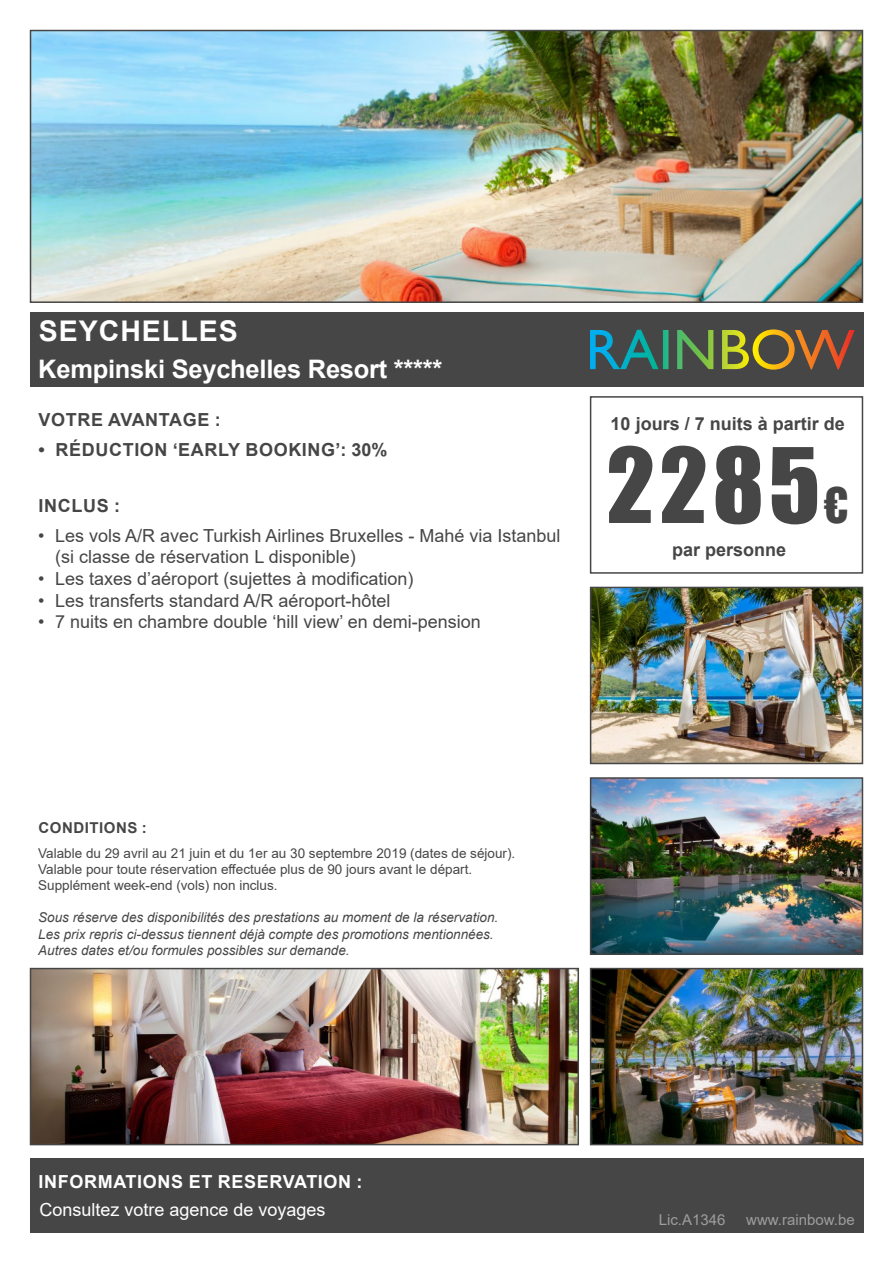
<style>
.page{position:relative;width:893px;height:1263px;background:#fff}
.page>*{position:absolute;margin:0;border:0;box-sizing:border-box;transform-origin:0 0}
.t1{font:96px "Impact";color:#464646}
.t2{font:700 28.5px "Arial";color:#fff}
.t3{font:700 25.5px "Arial";letter-spacing:-.01em;color:#fff}
.t4{font:18px/21.6px "Arial";color:#464646}
.t5{font:700 18px "Arial";color:#464646}
.t6{font:18px "Arial";color:#fff}
.t7{font:700 18px "Arial";letter-spacing:.035em;color:#464646}
.t8{font:700 18px "Arial";letter-spacing:.035em;color:#fff}
.t9{font:15px "Arial";color:#9d9d9d}
.t10{font:700 15px "Arial";letter-spacing:.035em;color:#464646}
.t11{font:italic 13.5px/16.2px "Arial";color:#464646}
.t12{font:13.5px/16.2px "Arial";color:#464646}
.s1{font-size:45px}
</style>
<div class="page">
<img style="left:33px;top:33px;width:827px;height:267px">
<div style="left:30px;top:30px;width:833px;height:273px;border:2px solid #464646"></div>
<img style="left:33px;top:971px;width:543px;height:171px">
<div style="left:30px;top:968px;width:549px;height:177px;border:2px solid #464646"></div>
<img style="left:593px;top:971px;width:267px;height:171px">
<div style="left:590px;top:968px;width:273px;height:177px;border:2px solid #464646"></div>
<img style="left:593px;top:780px;width:267px;height:172px">
<div style="left:590px;top:777px;width:273px;height:178px;border:2px solid #464646"></div>
<img style="left:593px;top:590px;width:267px;height:171px">
<div style="left:590px;top:587px;width:273px;height:177px;border:2px solid #464646"></div>
<div style="left:590px;top:396px;width:273px;height:178px;border:2px solid #464646"></div>
<div style="left:30px;top:312px;width:833px;height:75px;background:#464646"></div>
<svg style="left:590px;top:329px;width:265px;height:41px"></svg>
<div style="left:30px;top:1158px;width:833px;height:75px;background:#464646"></div>
<h2 class="t2" style="left:39px;top:311px;width:41px">Seyc</h2>
<h2 class="t2" style="left:120px;top:311px;width:42px">helles</h2>
<h3 class="t3" style="left:38px;top:351px;width:406px">Kempinski Seychelles Resort *****</h3>
<p class="t5" style="left:39px;top:407px;width:27px">Votre</p>
<p class="t5" style="left:108px;top:407px;width:14px">avanta</p>
<p class="t5" style="left:183px;top:407px;width:39px">ge :</p>
<p class="t7" style="left:39px;top:437px;width:351px">• RÉDUCTION ‘EARLY BOOKING’: 30%</p>
<p class="t5" style="left:39px;top:493px;width:83px">INCLUS :</p>
<p class="t4" style="left:55px;top:525px;width:507px;text-indent:-17px">• Les vols A/R avec Turkish Airlines Bruxelles - Mahé via Istanbul (si classe de réservation L disponible)</p>
<p class="t4" style="left:38px;top:568px;width:377px">• Les taxes d’aéroport (sujettes à modification)</p>
<p class="t4" style="left:38px;top:589px;width:354px">• Les transferts standard A/R aéroport-hôtel</p>
<p class="t4" style="left:38px;top:611px;width:444px">• 7 nuits en chambre double ‘hill view’ en demi-pension</p>
<p class="t5" style="left:611px;top:411px;width:236px">10 jours / 7 nuits à partir de</p>
<h1 class="t1" style="left:606px;top:411px;width:244px">2285<span class="s1">€</span></h1>
<p class="t5" style="left:672px;top:537px;width:116px">par personne</p>
<p class="t10" style="left:39px;top:817px;width:110px">CONDITIONS :</p>
<p class="t12" style="left:38px;top:845px;width:479px">Valable du 29 avril au 21 juin et du 1er au 30 septembre 2019 (dates de séjour).<br>Valable pour toute réservation effectuée plus de 90 jours avant le départ.<br>Supplément week-end (vols) non inclus.</p>
<p class="t11" style="left:38px;top:910px;width:461px">Sous réserve des disponibilités des prestations au moment de la réservation.<br>Les prix repris ci-dessus tiennent déjà compte des promotions mentionnées.<br>Autres dates et/ou formules possibles sur demande.</p>
<p class="t8" style="left:39px;top:1169px;width:325px">INFORMATIONS ET RESERVATION :</p>
<p class="t6" style="left:39px;top:1197px;width:288px">Consultez votre agence de voyages</p>
<p class="t9" style="left:659px;top:1209px;width:68px">Lic.A1346</p>
<p class="t9" style="left:746px;top:1209px;width:110px">www.rainbow.be</p>
</div>
